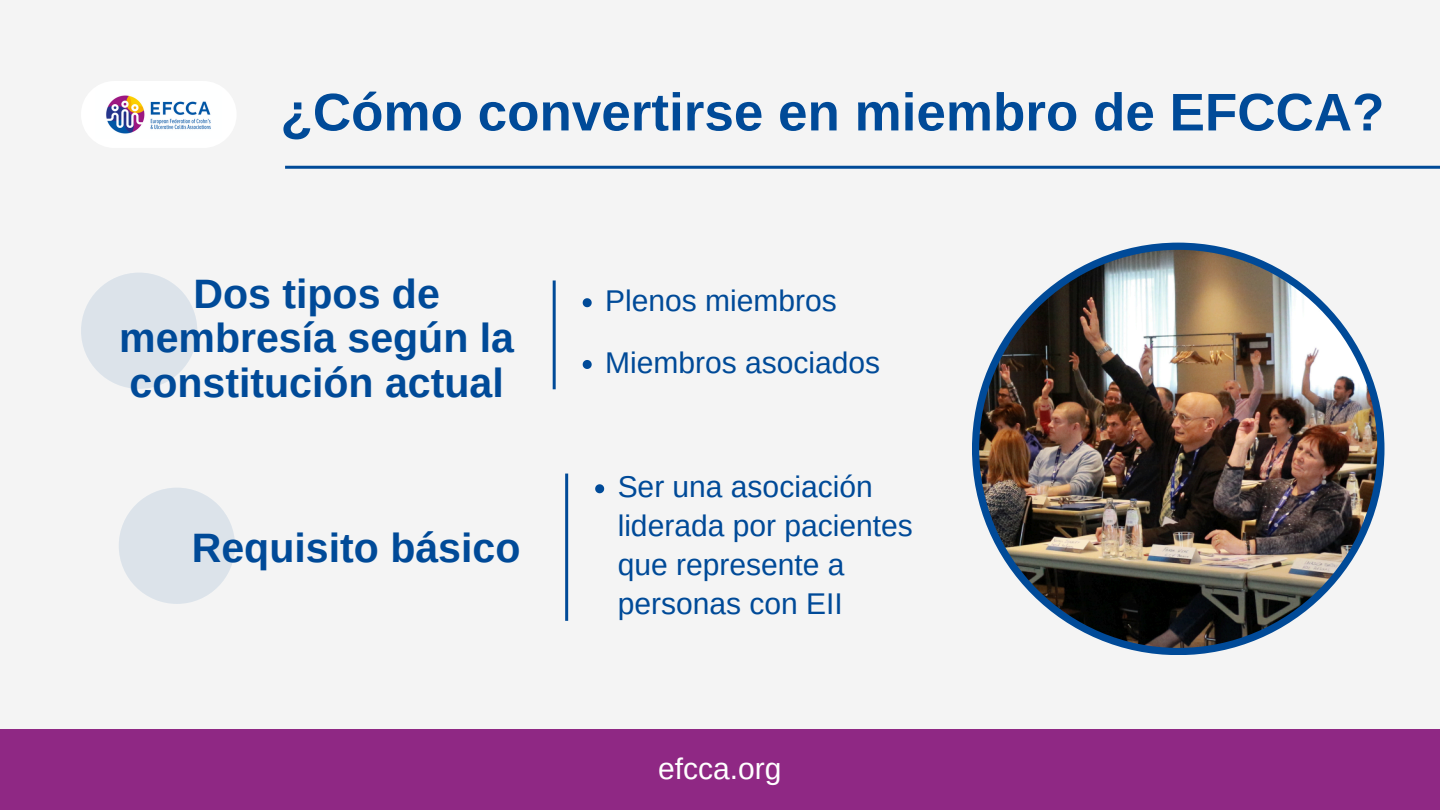
<style>
.page{position:relative;width:1440px;height:810px;background:#f4f4f4}
.page>*{position:absolute;margin:0;border:0;box-sizing:border-box;transform-origin:0 0}
.t1{font:700 53px "Arimo";color:#004a98}
.t2{font:700 41.1px/44.2px "Arimo";color:#004a98;text-align:center}
.t3{font:30px/39px "Arimo";color:#004a98}
.t4{font:30px "Arimo";color:#fff}
</style>
<div class="page">
<div style="left:81px;top:81px;width:156px;height:67px;background:#fff;border-radius:33px"></div>
<img style="left:106px;top:95px;width:105px;height:39px">
<div style="left:0;top:729px;width:1440px;height:81px;background:#8f2884"></div>
<div style="left:81px;top:273px;width:116px;height:116px;background:#dce3ea;border-radius:50%"></div>
<svg style="left:583px;top:298px;width:9px;height:9px"></svg>
<svg style="left:583px;top:360px;width:9px;height:9px"></svg>
<hr style="left:553px;top:280px;width:3px;height:109px;background:#004a98">
<svg style="left:595px;top:484px;width:9px;height:9px"></svg>
<hr style="left:565px;top:474px;width:3px;height:147px;background:#004a98">
<div style="left:119px;top:488px;width:116px;height:116px;background:#dce3ea;border-radius:50%"></div>
<hr style="left:285px;top:166px;width:1155px;height:3px;background:#004a98">
<div style="left:972px;top:243px;width:413px;height:412px;background:#004a98;border-radius:50%"></div>
<img style="left:979px;top:250px;width:398px;height:398px;border-radius:50%">
<p class="t1" style="left:280px;top:82px;width:1105px">¿Cómo convertirse en miembro de EFCCA?</p>
<p class="t2" style="left:119px;top:272px;width:396px">Dos tipos de membresía según la constitución actual</p>
<h1 class="t3" style="left:605px;top:281px;width:233px">Plenos miembros</h1>
<h2 class="t3" style="left:605px;top:343px;width:277px">Miembros asociados</h2>
<p class="t2" style="left:192px;top:526px;width:330px">Requisito básico</p>
<p class="t3" style="left:618px;top:467px;width:297px">Ser una asociación liderada por pacientes que represente a personas con EII</p>
<h2 class="t4" style="left:658px;top:752px;width:125px">efcca.org</h2>
</div>
